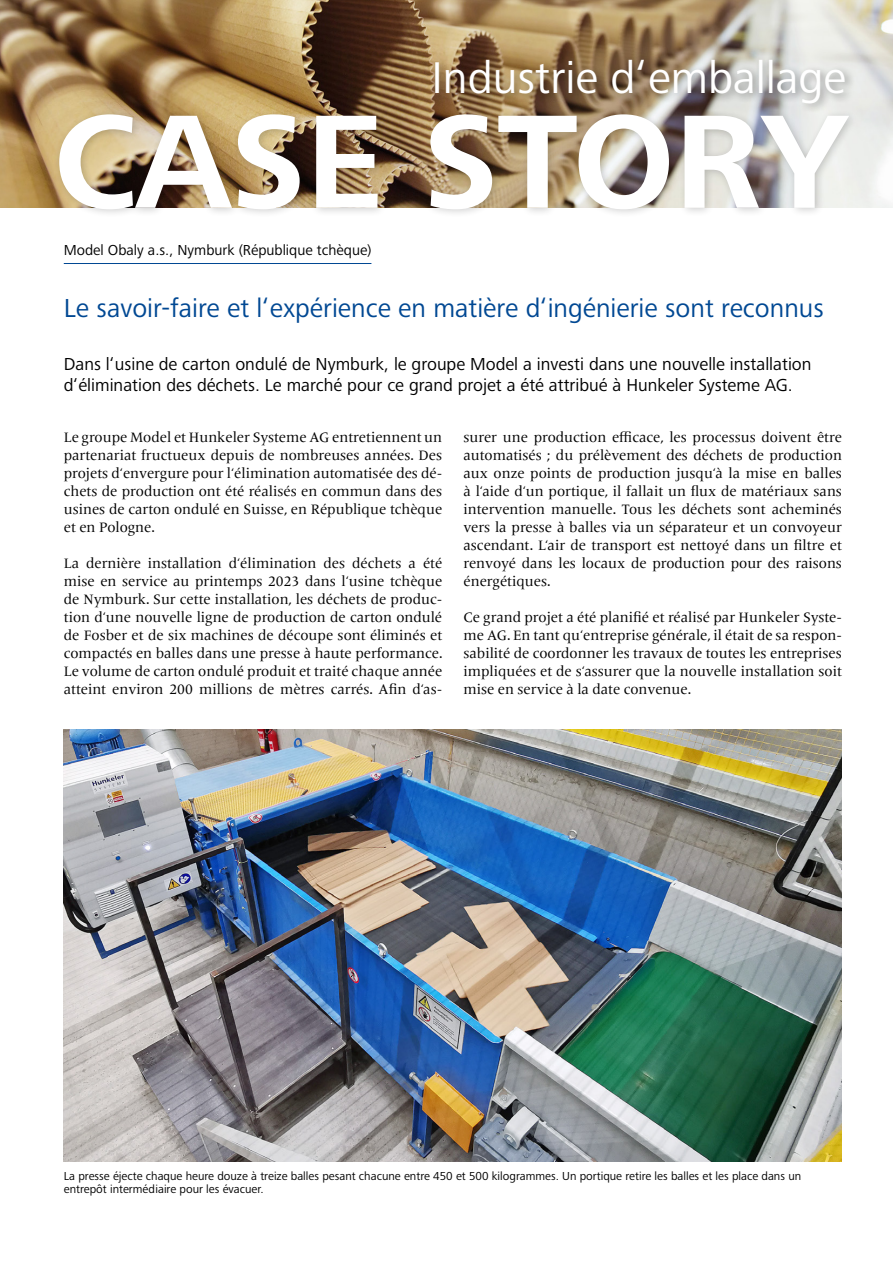
<style>
.page{position:relative;width:893px;height:1263px;background:#fff}
.page>*{position:absolute;margin:0;border:0;box-sizing:border-box;transform-origin:0 0}
.t1{font:700 138px "Frutiger Next Pro";letter-spacing:-.01em;color:#fff}
.t2{font:46.05px "Frutiger Next Pro";color:#fff}
.t3{font:27px "Frutiger Next Pro";color:#004893}
.t4{font:18px/21.6px "Frutiger Next Pro";color:#000}
.t5{font:15px "Frutiger Next Pro";color:#000}
.t6{font:14.25px/18px "Frutiger Serif LT Pro";color:#000;text-align:justify}
.t7{font:12px/13.5px "Frutiger Next Pro";color:#000}
</style>
<div class="page">
<hr style="left:64px;top:263px;width:307px;height:1px;background:#004893">
<img style="left:64px;top:730px;width:778px;height:432px">
<img style="left:0;top:0;width:893px;height:208px">
<div style="left:53px;top:109px;width:805px;height:110px;background:#000;opacity:.2"></div>
<div style="left:430px;top:54px;width:425px;height:60px;background:#000;opacity:.4"></div>
<h2 class="t2" style="left:431px;top:51px;width:416px">Industrie d‘emballage</h2>
<h1 class="t1" style="left:54px;top:83px;width:796px">CASE STORY</h1>
<p class="t5" style="left:64px;top:241px;width:309px">Model Obaly a.s., Nymburk (République tchèque)</p>
<h3 class="t3" style="left:64px;top:293px;width:762px">Le savoir-faire et l‘expérience en matière d‘ingénierie sont reconnus</h3>
<p class="t4" style="left:64px;top:353px;width:749px">Dans l‘usine de carton ondulé de Nymburk, le groupe Model a investi dans une nouvelle installation d‘élimination des déchets. Le marché pour ce grand projet a été attribué à Hunkeler Systeme AG.</p>
<p class="t6" style="left:64px;top:428px;width:380px">Le groupe Model et Hunkeler Systeme AG entretiennent un partenariat fructueux depuis de nombreuses années. Des projets d‘envergure pour l‘élimination automatisée des dé&shy;chets de production ont été réalisés en commun dans des usines de carton ondulé en Suisse, en République tchèque et en Pologne.</p>
<p class="t6" style="left:64px;top:554px;width:380px">La dernière installation d‘élimination des déchets a été mise en service au printemps 2023 dans l‘usine tchèque de Nymburk. Sur cette installation, les déchets de produc&shy;tion d‘une nouvelle ligne de production de carton ondulé de Fosber et de six machines de découpe sont éliminés et compactés en balles dans une presse à haute performance.<br>Le volume de carton ondulé produit et traité chaque année atteint environ 200 millions de mètres carrés. Afin d‘as-</p>
<p class="t6" style="left:463px;top:428px;width:380px">surer une production efficace, les processus doivent être automatisés ; du prélèvement des déchets de production aux onze points de production jusqu‘à la mise en balles à l‘aide d‘un portique, il fallait un flux de matériaux sans intervention manuelle. Tous les déchets sont acheminés vers la presse à balles via un séparateur et un convoyeur ascendant. L‘air de transport est nettoyé dans un filtre et renvoyé dans les locaux de production pour des raisons énergétiques.</p>
<p class="t6" style="left:463px;top:608px;width:380px">Ce grand projet a été planifié et réalisé par Hunkeler Syste&shy;me AG. En tant qu‘entreprise générale, il était de sa respon&shy;sabilité de coordonner les travaux de toutes les entreprises impliquées et de s‘assurer que la nouvelle installation soit mise en service à la date convenue.</p>
<p class="t7" style="left:64px;top:1169px;width:739px">La presse éjecte chaque heure douze à treize balles pesant chacune entre 450 et 500 kilogrammes. Un portique retire les balles et les place dans un entrepôt intermédiaire pour les évacuer.</p>
</div>
